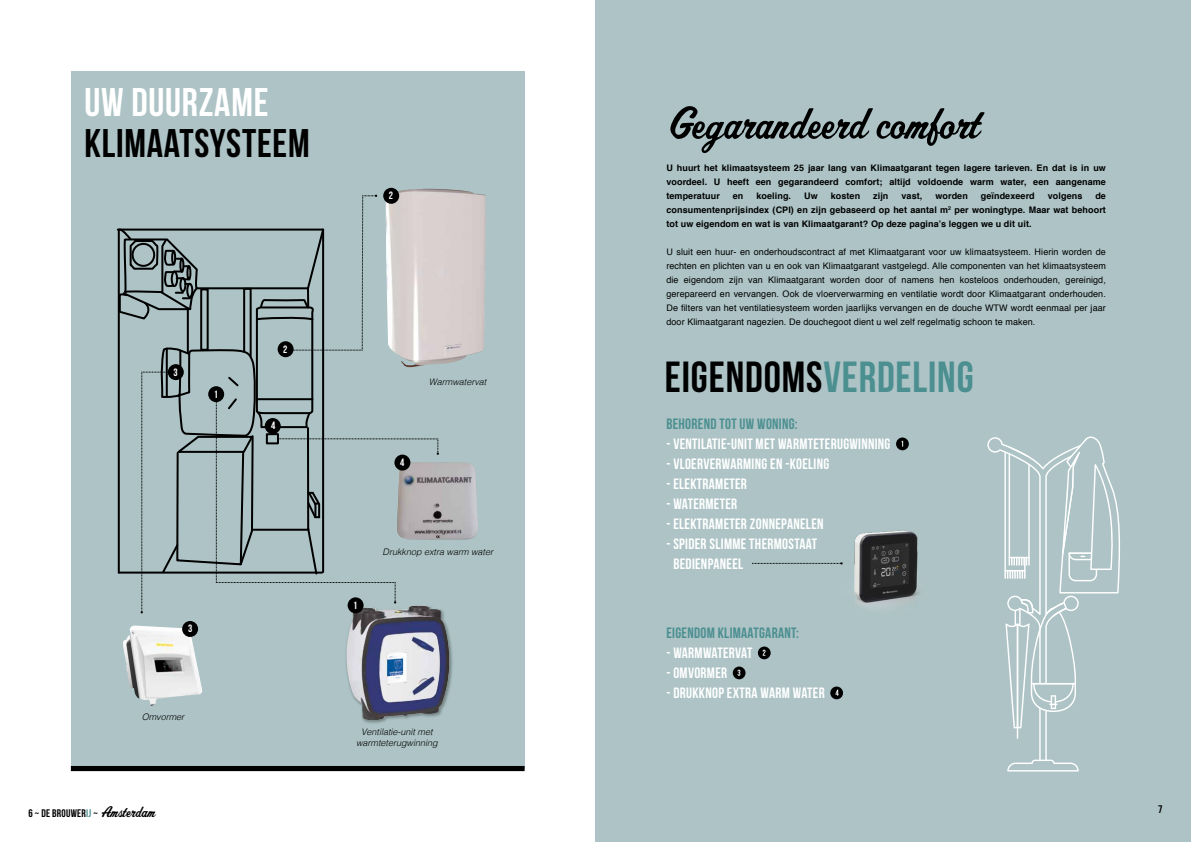
<style>
.page{position:relative;width:1191px;height:842px;background:#fff}
.page>*{position:absolute;margin:0;border:0;box-sizing:border-box;transform-origin:0 0}
.t1{font:50px "Aktuelle";color:#000}
.t2{font:43.5px "Bebas Neue";letter-spacing:.02em;color:#000}
.t3{font:40px "Bebas Neue";letter-spacing:.02em;color:#000}
.t4{font:40px "Bebas Neue";letter-spacing:.02em;color:#fff}
.t5{font:15px/20px "Bebas Neue";letter-spacing:.02em;color:#fff}
.t6{font:15px "Bebas Neue";letter-spacing:.02em;color:#4c8f91}
.t7{font:11px "Bebas Neue";letter-spacing:.02em;color:#000}
.t8{font:10.6px "Bebas Neue";color:#fff}
.t9{font:9px/14px "Helvetica";letter-spacing:.01em;color:#000;text-align:justify}
.t10{font:700 9px/14px "Helvetica";letter-spacing:.01em;color:#000;text-align:justify}
.t11{font:italic 300 9px/11px "Helvetica";color:#000;text-align:center}
.s1{color:#4c8f91}
.s2{font-family:"Aktuelle";font-size:17px}
</style>
<div class="page">
<div style="left:71px;top:71px;width:453px;height:697px;background:#adc3c5"></div>
<div style="left:595px;top:0;width:596px;height:842px;background:#adc3c5"></div>
<div style="left:345px;top:604px;width:109px;height:120px;background:#000;opacity:.35"></div>
<img style="left:346px;top:606px;width:104px;height:114px">
<div style="left:71px;top:766px;width:453px;height:5px;background:#000"></div>
<svg style="left:896px;top:437px;width:12px;height:13px"></svg>
<svg style="left:901px;top:441px;width:2px;height:6px"></svg>
<svg style="left:758px;top:646px;width:12px;height:13px"></svg>
<svg style="left:762px;top:650px;width:3px;height:6px"></svg>
<div style="left:733px;top:666px;width:12px;height:13px;background:#000;border-radius:50%"></div>
<svg style="left:737px;top:670px;width:3px;height:6px"></svg>
<svg style="left:830px;top:686px;width:13px;height:13px"></svg>
<svg style="left:835px;top:690px;width:3px;height:6px"></svg>
<svg style="left:987px;top:436px;width:133px;height:335px"></svg>
<img style="left:396px;top:189px;width:90px;height:175px">
<div style="left:383px;top:188px;width:16px;height:16px;background:#000;border-radius:50%"></div>
<svg style="left:752px;top:563px;width:89px;height:1px"></svg>
<img style="left:439px;top:462px;width:39px;height:77px">
<img style="left:123px;top:625px;width:79px;height:81px">
<div style="left:182px;top:621px;width:16px;height:16px;background:#000;border-radius:50%"></div>
<svg style="left:118px;top:195px;width:321px;height:418px"></svg>
<img style="left:841px;top:530px;width:78px;height:77px">
<h3 class="t4" style="left:84px;top:80px;width:186px">UW DUURZAME</h3>
<h3 class="t3" style="left:84px;top:121px;width:227px">KLIMAATSYSTEEM</h3>
<p class="t8" style="left:389px;top:190px;width:6px">2</p>
<p class="t8" style="left:173px;top:366px;width:6px">3</p>
<p class="t8" style="left:214px;top:388px;width:6px">1</p>
<p class="t8" style="left:283px;top:343px;width:6px">2</p>
<p class="t8" style="left:271px;top:420px;width:6px">4</p>
<p class="t8" style="left:188px;top:623px;width:6px">3</p>
<p class="t11" style="left:142px;top:712px;width:44px">Omvormer</p>
<p class="t7" style="left:28px;top:807px;width:128px">6 ~ DE BROUWER<span class="s1">IJ</span> ~ <span class="s2">Amsterdam</span></p>
<p class="t11" style="left:429px;top:377px;width:59px">Warmwatervat</p>
<p class="t8" style="left:400px;top:457px;width:6px">4</p>
<p class="t8" style="left:353px;top:599px;width:6px">1</p>
<p class="t11" style="left:382px;top:547px;width:112px">Drukknop extra warm water</p>
<p class="t11" style="left:356px;top:727px;width:83px">Ventilatie-unit met warmteterugwinning</p>
<h1 class="t1" style="left:666px;top:95px;width:314px">Gegarandeerd comfort</h1>
<p class="t10" style="left:666px;top:162px;width:441px">U huurt het klimaatsysteem 25 jaar lang van Klimaatgarant tegen lagere tarieven. En dat is in uw voordeel. U heeft een gegarandeerd comfort; altijd voldoende warm water, een aangename temperatuur</p>
<p class="t10" style="left:733px;top:190px;width:12px">en</p>
<p class="t10" style="left:756px;top:190px;width:36px">koeling.</p>
<p class="t10" style="left:804px;top:190px;width:15px">Uw</p>
<p class="t10" style="left:830px;top:190px;width:31px">kosten</p>
<p class="t10" style="left:873px;top:190px;width:17px">zijn</p>
<p class="t10" style="left:901px;top:190px;width:22px">vast,</p>
<p class="t10" style="left:935px;top:190px;width:34px">worden</p>
<p class="t10" style="left:980px;top:190px;width:55px">geïndexeerd</p>
<p class="t10" style="left:1047px;top:190px;width:36px">volgens</p>
<p class="t10" style="left:666px;top:190px;width:441px;text-indent:429px">de consumentenprijsindex (CPI) en zijn gebaseerd op het aantal m<sup>2</sup> per woningtype. Maar wat behoort tot uw eigendom en wat is van Klimaatgarant? Op deze pagina’s leggen we u dit uit.</p>
<p class="t9" style="left:666px;top:246px;width:441px">U sluit een huur- en onderhoudscontract af met Klimaatgarant voor uw klimaatsysteem. Hierin worden de rechten en plichten van u en ook van Klimaatgarant vastgelegd. Alle componenten van het klimaatsysteem die eigendom zijn van Klimaatgarant worden door of namens hen kosteloos onderhouden, gereinigd, gerepareerd en vervangen. Ook de vloerverwarming en ventilatie wordt door Klimaatgarant onderhouden.<br>De filters van het ventilatiesysteem worden jaarlijks vervangen en de douche WTW wordt eenmaal per jaar door Klimaatgarant nagezien. De douchegoot dient u wel zelf regelmatig schoon te maken.</p>
<h2 class="t2" style="left:665px;top:353px;width:310px">EIGENDOMS<span class="s1">VERDELING</span></h2>
<h3 class="t6" style="left:666px;top:416px;width:133px">BEHOREND TOT UW WONING:</h3>
<h3 class="t5" style="left:666px;top:434px;width:226px">- VENTILATIE-UNIT MET WARMTETERUGWINNING</h3>
<h3 class="t5" style="left:666px;top:454px;width:164px">- VLOERVERWARMING EN -KOELING</h3>
<h3 class="t5" style="left:666px;top:474px;width:82px">- ELEKTRAMETER</h3>
<h3 class="t5" style="left:666px;top:494px;width:72px">- WATERMETER</h3>
<h3 class="t5" style="left:666px;top:514px;width:159px">- ELEKTRAMETER ZONNEPANELEN</h3>
<h3 class="t5" style="left:673px;top:534px;width:145px;text-indent:-7px">- SPIDER SLIMME THERMOSTAAT<br>BEDIENPANEEL</h3>
<h3 class="t6" style="left:666px;top:625px;width:134px">EIGENDOM KLIMAATGARANT:</h3>
<h3 class="t5" style="left:666px;top:643px;width:87px">- WARMWATERVAT</h3>
<h3 class="t5" style="left:666px;top:663px;width:62px">- OMVORMER</h3>
<h3 class="t5" style="left:666px;top:683px;width:160px">- DRUKKNOP EXTRA WARM WATER</h3>
<p class="t7" style="left:1158px;top:803px;width:6px">7</p>
</div>
